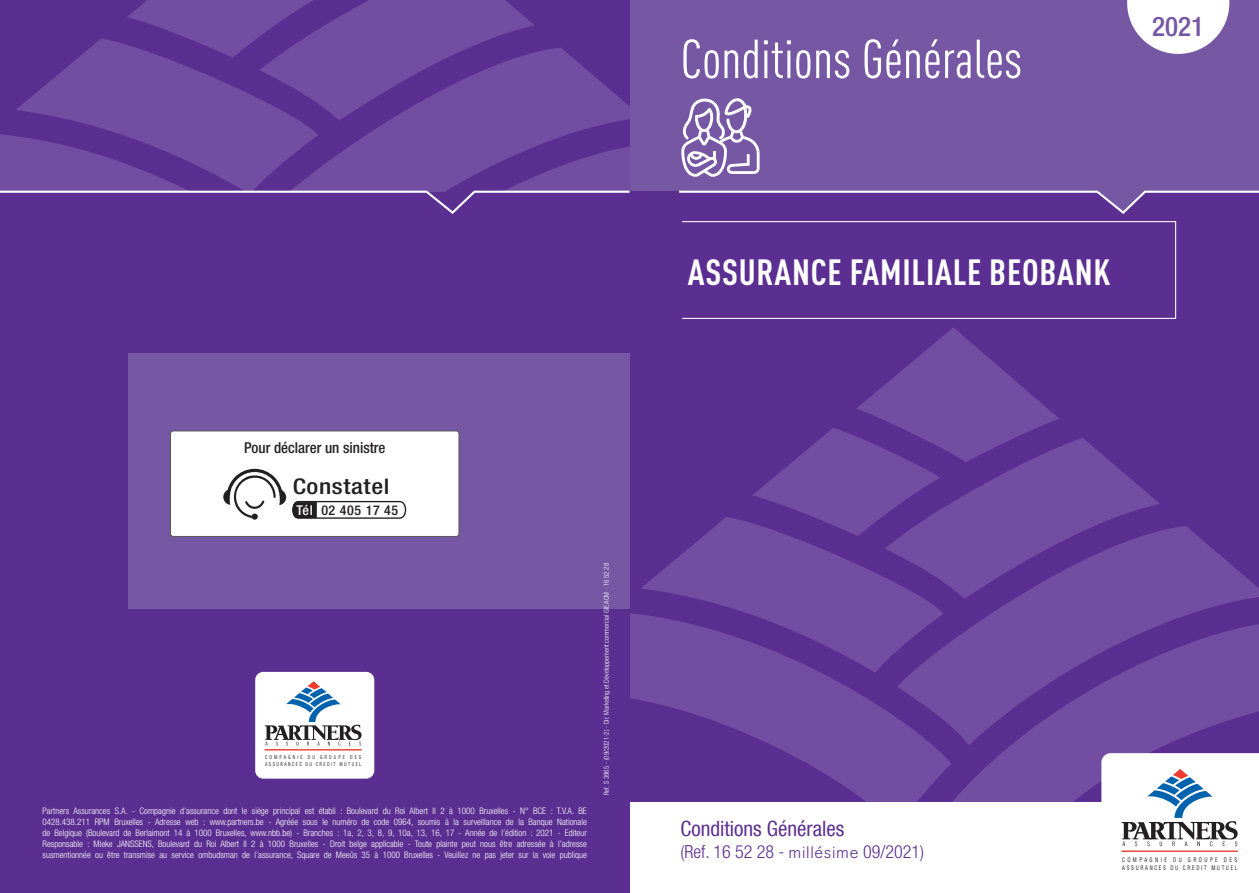
<style>
.page{position:relative;width:1259px;height:893px;background:#fff}
.page>*{position:absolute;margin:0;border:0;box-sizing:border-box;transform-origin:0 0}
.t1{font:54px "DIN Cond";color:#fff}
.t2{font:36px "DIN Cond Bold Alternate";letter-spacing:.02em;color:#fff}
.t3{font:500 condensed 27px "Helvetica Neue LT Com";color:#7557a4}
.t4{font:500 condensed 21.6px "Helvetica Neue LT Com";letter-spacing:.025em;color:#231f20;scale:1.18 1}
.t5{font:condensed 21px "Helvetica Neue LT Com";color:#5b2e91}
.t6{font:300 condensed 18px "Helvetica Neue LT Com";color:#5b2e91}
.Texte_courant{font:500 condensed 15px "Helvetica Neue LT Com";color:#231f20}
.t7{font:500 condensed 13.5px "Helvetica Neue LT Com";letter-spacing:.04em;color:#231f20;scale:1.04 1}
.t8{font:300 condensed 9px/10.8px "Helvetica Neue LT Com";color:#fff;text-align:justify}
.t9{font:300 condensed 6.9px "Helvetica Neue LT Com";color:#fff}
.t10{font:condensed 6.15px/8.1px "Helvetica LT";letter-spacing:.32em;color:#231f20;scale:.83 1}
.t11{font:condensed 5.1px/6.8px "Helvetica LT";letter-spacing:.32em;color:#231f20;scale:.83 1}
.s1{color:#fff}
.s2{font-family:"Akzidenz Grotesk BQ";font-stretch:normal;font-size:16.65px}
</style>
<div class="page">
<div style="left:629px;top:191px;width:630px;height:610px;background:#5b2e91"></div>
<svg style="left:953px;top:745px;width:212px;height:56px;fill:#734da1"></svg>
<svg style="left:951px;top:526px;width:308px;height:219px;fill:#734da1"></svg>
<svg style="left:630px;top:613px;width:321px;height:188px;fill:#734da1"></svg>
<svg style="left:640px;top:517px;width:303px;height:156px;fill:#734da1"></svg>
<svg style="left:752px;top:327px;width:408px;height:272px"></svg>
<div style="left:629px;top:0;width:630px;height:191px;background:#7557a4"></div>
<svg style="left:679px;top:190px;width:580px;height:24px"></svg>
<svg style="left:1101px;top:753px;width:158px;height:99px"></svg>
<hr style="left:1121px;top:851px;width:116px;height:1px;background:#ee3b32">
<svg style="left:1127px;top:0;width:102px;height:54px"></svg>
<div style="left:0;top:0;width:629px;height:893px;background:#5b2e91"></div>
<svg style="left:370px;top:48px;width:259px;height:85px;fill:#734da1"></svg>
<svg style="left:16px;top:38px;width:300px;height:95px;fill:#734da1"></svg>
<svg style="left:127px;top:0;width:408px;height:121px"></svg>
<svg style="left:0;top:133px;width:630px;height:81px"></svg>
<div style="left:128px;top:353px;width:501px;height:255px;background:#7557a4"></div>
<div style="left:255px;top:672px;width:119px;height:107px;background:#fff;border-radius:8px"></div>
<svg style="left:265px;top:681px;width:96px;height:65px"></svg>
<hr style="left:265px;top:749px;width:97px;height:1px;background:#ee3b32">
<div style="left:170px;top:431px;width:289px;height:105px;background:#fff;border-radius:3px"></div>
<div style="left:170px;top:431px;width:289px;height:106px;border:1px solid #57585a;border-radius:3px"></div>
<svg style="left:223px;top:469px;width:63px;height:51px"></svg>
<svg style="left:292px;top:500px;width:114px;height:19px"></svg>
<div style="left:649px;top:221px;width:527px;height:98px;border:1px solid #fff"></div>
<svg style="left:681px;top:98px;width:78px;height:79px"></svg>
<div style="left:629px;top:210px;width:53px;height:134px;background:#5b2e91"></div>
<p class="t1" style="left:680px;top:28px;width:343px">Conditions Générales</p>
<p class="t3" style="left:1152px;top:11px;width:53px">2021</p>
<p class="Texte_courant" style="left:244px;top:439px;width:143px">Pour déclarer un sinistre</p>
<p class="t4" style="left:293px;top:473px;width:83px">Constatel</p>
<p class="t7" style="left:296px;top:502px;width:99px"><span class="s1">Tél</span> 02 405 17 45</p>
<p class="t11" style="left:265px;top:754px;width:117px">COMPAGNIE DU GROUPE DES<br>ASSURANCES DU CREDIT MUTUEL</p>
<p class="t8" style="left:43px;top:806px;width:546px">Partners Assurances S.A. - Compagnie d’assurance dont le siège principal est établi : Boulevard du Roi Albert II 2 à 1000 Bruxelles - N° BCE : T.V.A. BE 0428.438.211 RPM Bruxelles - Adresse web : www.partners.be - Agréée sous le numéro de code 0964, soumis à la surveillance de la Banque Nationale de Belgique (Boulevard de Berlaimont 14 à 1000 Bruxelles, www.nbb.be) - Branches : 1a, 2, 3, 8, 9, 10a, 13, 16, 17 - Année de l’édition : 2021 - Editeur Responsable : Mieke JANSSENS, Boulevard du Roi Albert II 2 à 1000 Bruxelles - Droit belge applicable - Toute plainte peut nous être adressée à l’adresse susmentionnée ou être transmise au service ombudsman de l’assurance, Square de Meeûs 35 à 1000 Bruxelles - Veuillez ne pas jeter sur la voie publique</p>
<p class="t9" style="left:602px;top:795px;width:234px;rotate:-90deg">Ref. S 3965 - (09/2021-2) - Dir. Marketing et Développement commercial GIE ACM - 16 52 28</p>
<p class="t2" style="left:688px;top:250px;width:424px">ASSURANCE FAMILIALE BEOBANK</p>
<p class="t5" style="left:680px;top:816px;width:165px">Conditions Générales</p>
<p class="t6" style="left:680px;top:841px;width:245px">(Ref. 16 52 28 - <span class="s2">millésime</span> 09/2021)</p>
<p class="t10" style="left:1122px;top:856px;width:140px">COMPAGNIE DU GROUPE DES<br>ASSURANCES DU CREDIT MUTUEL</p>
</div>
